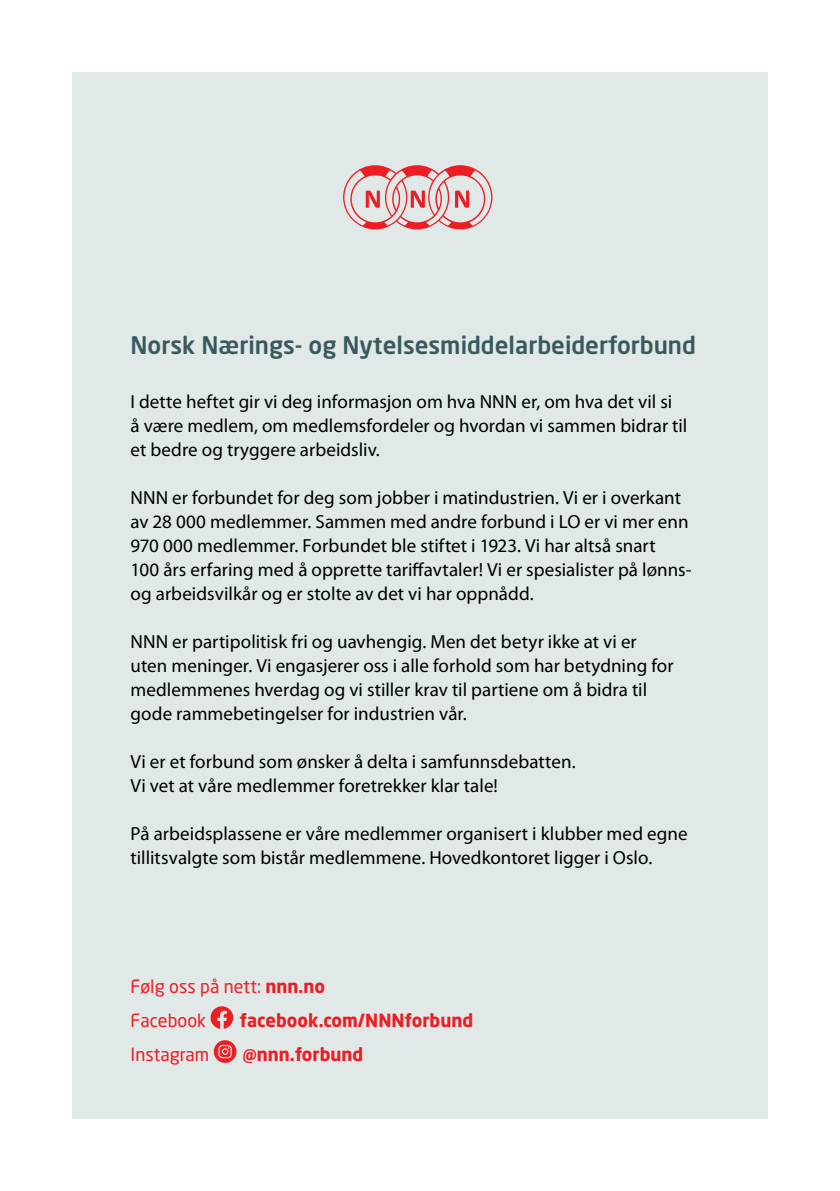
<style>
.page{position:relative;width:840px;height:1191px;background:#fff}
.page>*{position:absolute;margin:0;border:0;box-sizing:border-box;transform-origin:0 0}
.t1{font:500 24px "Neo Sans";color:#39595d}
.brødtekst{font:19px/24px "Myriad Pro";letter-spacing:.005em;color:#000}
.t2{font:18px "Neo Sans";color:#ed1d24}
.t3{font:700 18px "Neo Sans";color:#ed1d24}
.s1{font-weight:700}
</style>
<div class="page">
<div style="left:72px;top:72px;width:695px;height:1047px;background:#e0e8e8"></div>
<svg style="left:343px;top:165px;width:149px;height:64px"></svg>
<svg style="left:210px;top:1006px;width:23px;height:23px"></svg>
<svg style="left:214px;top:1040px;width:22px;height:23px"></svg>
<p class="t1" style="left:130px;top:330px;width:566px">Norsk Nærings- og Nytelsesmiddelarbeiderforbund</p>
<p class="brødtekst" style="left:130px;top:390px;width:543px">I dette heftet gir vi deg informasjon om hva NNN er, om hva det vil si</p>
<p class="brødtekst" style="left:130px;top:414px;width:558px">å være medlem, om medlemsfordeler og hvordan vi sammen bidrar til</p>
<p class="brødtekst" style="left:130px;top:438px;width:251px">et bedre og tryggere arbeidsliv.</p>
<p class="brødtekst" style="left:130px;top:486px;width:551px">NNN er forbundet for deg som jobber i matindustrien. Vi er i overkant</p>
<p class="brødtekst" style="left:130px;top:510px;width:562px">av 28 000 medlemmer. Sammen med andre forbund i LO er vi mer enn 970 000 medlemmer. Forbundet ble stiftet i 1923. Vi har altså snart<br>100 års erfaring med å opprette tariffavtaler! Vi er spesialister på lønns&shy;og arbeidsvilkår og er stolte av det vi har oppnådd.</p>
<p class="brødtekst" style="left:130px;top:630px;width:544px">NNN er partipolitisk fri og uavhengig. Men det betyr ikke at vi er uten meninger. Vi engasjerer oss i alle forhold som har betydning for medlemmenes hverdag og vi stiller krav til partiene om å bidra til</p>
<p class="brødtekst" style="left:130px;top:702px;width:337px">gode rammebetingelser for industrien vår.</p>
<p class="brødtekst" style="left:130px;top:750px;width:446px">Vi er et forbund som ønsker å delta i samfunnsdebatten.</p>
<p class="brødtekst" style="left:130px;top:774px;width:369px">Vi vet at våre medlemmer foretrekker klar tale!</p>
<p class="brødtekst" style="left:130px;top:822px;width:558px">På arbeidsplassene er våre medlemmer organisert i klubber med egne tillitsvalgte som bistår medlemmene. Hovedkontoret ligger i Oslo.</p>
<p class="t2" style="left:130px;top:975px;width:196px">Følg oss på nett: <span class="s1">nnn.no</span></p>
<p class="t2" style="left:130px;top:1009px;width:77px">Facebook</p>
<p class="t3" style="left:239px;top:1008px;width:235px">facebook.com/NNNforbund</p>
<p class="t2" style="left:130px;top:1043px;width:80px">Instagram</p>
<p class="t3" style="left:242px;top:1042px;width:122px">@nnn.forbund</p>
</div>
